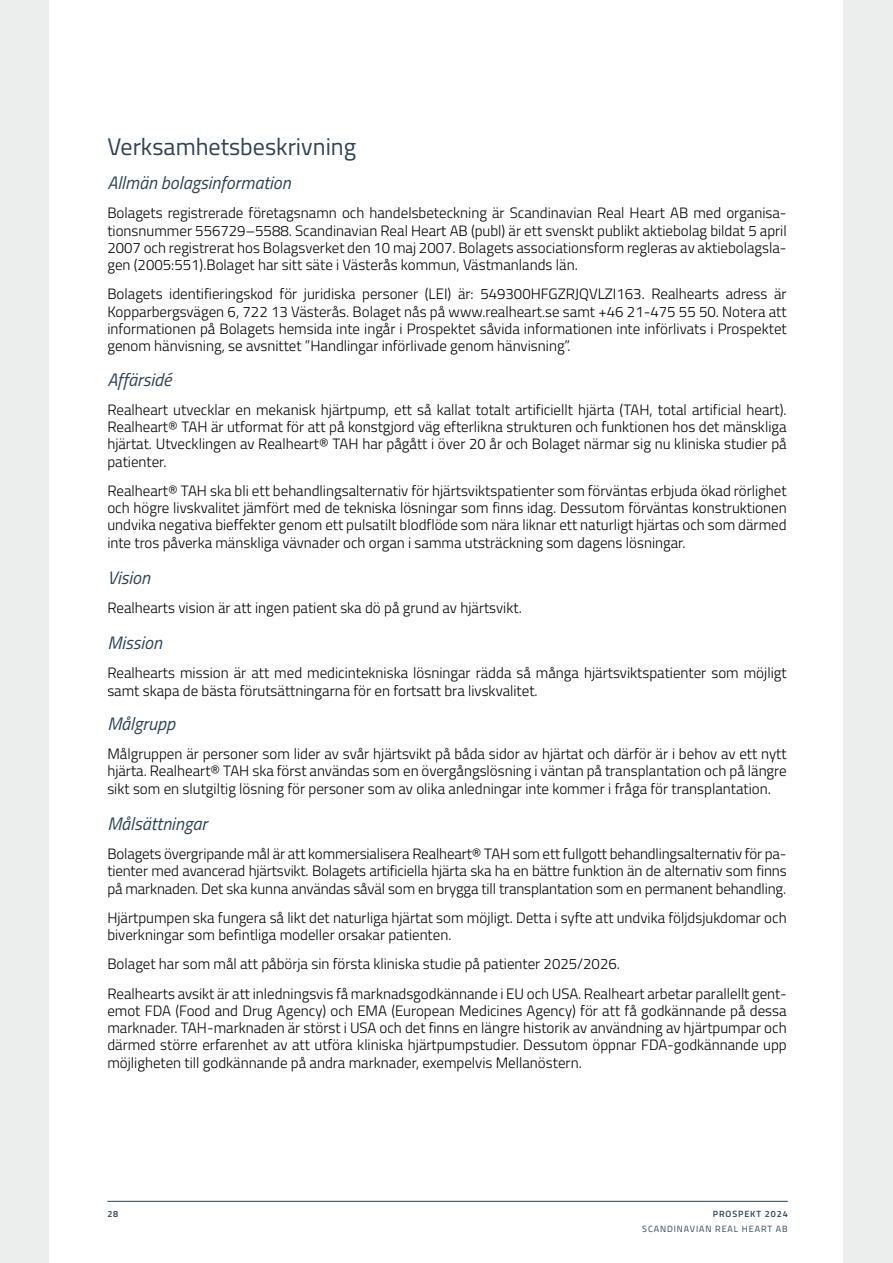
<style>
.page{position:relative;width:893px;height:1263px;background:#fff}
.page>*{position:absolute;margin:0;border:0;box-sizing:border-box;transform-origin:0 0}
.t1{font:24px "Titillium Web";color:#2d4254}
.t2{font:italic 18px "Titillium Web";color:#2d4254}
.t3{font:300 15px/17.2px "Titillium Web";color:#000;text-align:justify}
.t4{font:9px "Titillium Web";letter-spacing:.1em;color:#2d4254}
.t5{font:600 9px "Titillium Web";letter-spacing:.1em;color:#2d4254}
</style>
<div class="page">
<hr style="left:107px;top:1201px;width:681px;height:1px;background:#2d4254">
<div style="left:0;top:0;width:49px;height:1263px;background:#ebeeed"></div>
<div style="left:844px;top:0;width:49px;height:1263px;background:#ebeeed"></div>
<h1 class="t1" style="left:107px;top:129px;width:250px">Verksamhetsbeskrivning</h1>
<p class="t2" style="left:107px;top:170px;width:185px">Allmän bolagsinformation</p>
<p class="t3" style="left:107px;top:204px;width:681px">Bolagets registrerade företagsnamn och handelsbeteckning är Scandinavian Real Heart AB med organisa&shy;tionsnummer 556729–5588. Scandinavian Real Heart AB (publ) är ett svenskt publikt aktiebolag bildat 5 april 2007 och registrerat hos Bolagsverket den 10 maj 2007. Bolagets associationsform regleras av aktiebolagsla&shy;gen (2005:551).Bolaget har sitt säte i Västerås kommun, Västmanlands län.</p>
<p class="t3" style="left:107px;top:285px;width:681px">Bolagets identifieringskod för juridiska personer (LEI) är: 549300HFGZRJQVLZI163. Realhearts adress är Kopparbergsvägen 6, 722 13 Västerås. Bolaget nås på www.realheart.se samt +46 21-475 55 50. Notera att informationen på Bolagets hemsida inte ingår i Prospektet såvida informationen inte införlivats i Prospektet genom hänvisning, se avsnittet ”Handlingar införlivade genom hänvisning”.</p>
<p class="t2" style="left:107px;top:366px;width:66px">Affärsidé</p>
<p class="t3" style="left:107px;top:400px;width:681px">Realheart utvecklar en mekanisk hjärtpump, ett så kallat totalt artificiellt hjärta (TAH, total artificial heart).<br>Realheart® TAH är utformat för att på konstgjord väg efterlikna strukturen och funktionen hos det mänskliga hjärtat. Utvecklingen av Realheart® TAH har pågått i över 20 år och Bolaget närmar sig nu kliniska studier på patienter.</p>
<p class="t3" style="left:107px;top:481px;width:681px">Realheart® TAH ska bli ett behandlingsalternativ för hjärtsviktspatienter som förväntas erbjuda ökad rörlighet och högre livskvalitet jämfört med de tekniska lösningar som finns idag. Dessutom förväntas konstruktionen undvika negativa bieffekter genom ett pulsatilt blodflöde som nära liknar ett naturligt hjärtas och som därmed inte tros påverka mänskliga vävnader och organ i samma utsträckning som dagens lösningar.</p>
<p class="t2" style="left:107px;top:564px;width:44px">Vision</p>
<p class="t3" style="left:107px;top:598px;width:416px">Realhearts vision är att ingen patient ska dö på grund av hjärtsvikt.</p>
<p class="t2" style="left:107px;top:629px;width:56px">Mission</p>
<p class="t3" style="left:107px;top:664px;width:681px">Realhearts mission är att med medicintekniska lösningar rädda så många hjärtsviktspatienter som möjligt samt skapa de bästa förutsättningarna för en fortsatt bra livskvalitet.</p>
<p class="t2" style="left:107px;top:710px;width:69px">Målgrupp</p>
<p class="t3" style="left:107px;top:745px;width:681px">Målgruppen är personer som lider av svår hjärtsvikt på båda sidor av hjärtat och därför är i behov av ett nytt hjärta. Realheart® TAH ska först användas som en övergångslösning i väntan på transplantation och på längre sikt som en slutgiltig lösning för personer som av olika anledningar inte kommer i fråga för transplantation.</p>
<p class="t2" style="left:107px;top:810px;width:101px">Målsättningar</p>
<p class="t3" style="left:107px;top:844px;width:681px">Bolagets övergripande mål är att kommersialisera Realheart® TAH som ett fullgott behandlingsalternativ för pa&shy;tienter med avancerad hjärtsvikt. Bolagets artificiella hjärta ska ha en bättre funktion än de alternativ som finns på marknaden. Det ska kunna användas såväl som en brygga till transplantation som en permanent behandling.</p>
<p class="t3" style="left:107px;top:908px;width:681px">Hjärtpumpen ska fungera så likt det naturliga hjärtat som möjligt. Detta i syfte att undvika följdsjukdomar och biverkningar som befintliga modeller orsakar patienten.</p>
<p class="t3" style="left:107px;top:949px;width:681px;line-height:29.2px">Bolaget har som mål att påbörja sin första kliniska studie på patienter 2025/2026.<br>Realhearts avsikt är att inledningsvis få marknadsgodkännande i EU och USA. Realheart arbetar parallellt gent-</p>
<p class="t3" style="left:107px;top:1001px;width:681px">emot FDA (Food and Drug Agency) och EMA (European Medicines Agency) för att få godkännande på dessa marknader. TAH-marknaden är störst i USA och det finns en längre historik av användning av hjärtpumpar och därmed större erfarenhet av att utföra kliniska hjärtpumpstudier. Dessutom öppnar FDA-godkännande upp möjligheten till godkännande på andra marknader, exempelvis Mellanöstern.</p>
<p class="t5" style="left:107px;top:1207px;width:12px">28</p>
<p class="t5" style="left:713px;top:1207px;width:76px">PROSPEKT 2024</p>
<p class="t4" style="left:642px;top:1222px;width:147px">SCANDINAVIAN REAL HEART AB</p>
</div>
